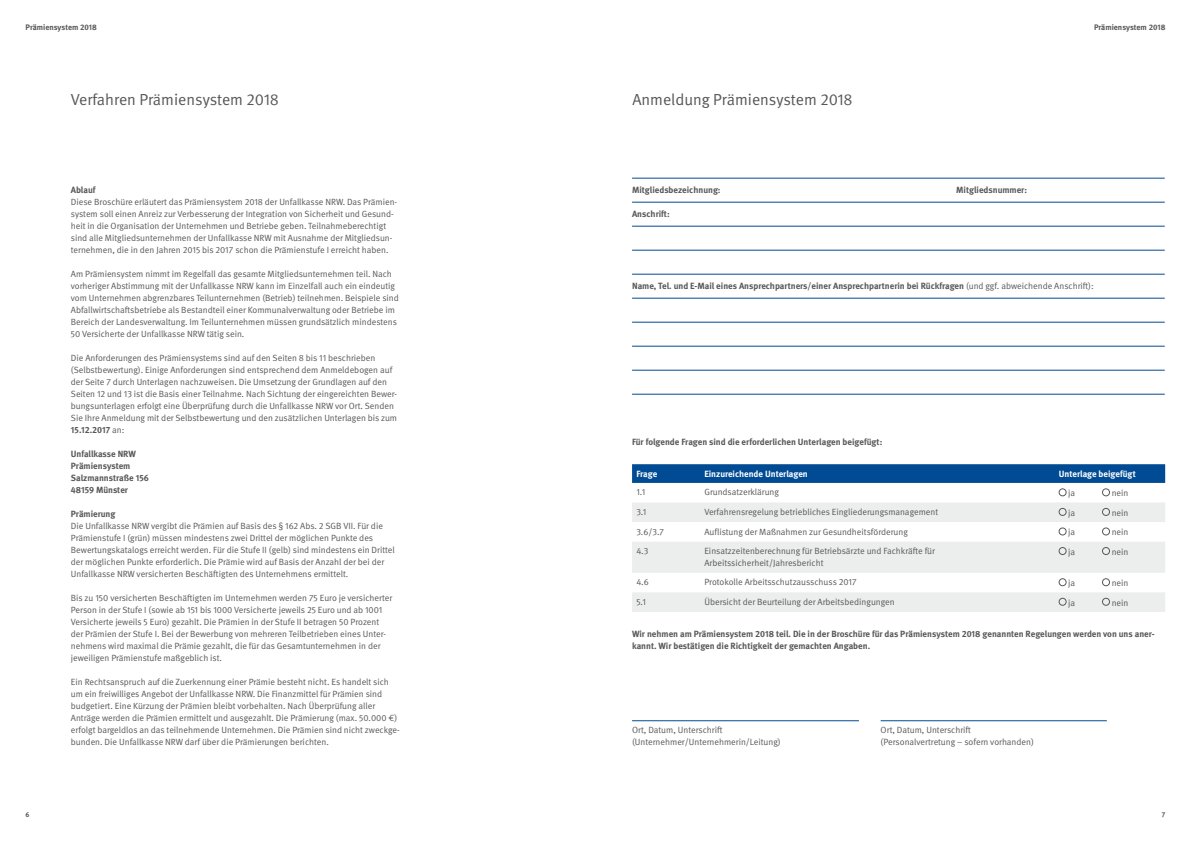
<style>
.page{position:relative;width:1191px;height:842px;background:#fff}
.page>*{position:absolute;margin:0;border:0;box-sizing:border-box;transform-origin:0 0}
.t1{font:16px "DGUV Meta";color:#58585a}
.t2{font:9px/12px "DGUV Meta";color:#58585a}
.t3{font:700 9px/12px "DGUV Meta";color:#58585a}
.t4{font:700 9px "DGUV Meta";color:#fff}
.t5{font:700 8px "DGUV Meta";color:#58585a}
.t6{font:700 7px "DGUV Meta";color:#58585a}
.s1{font-weight:700}
.s2{font-weight:400}
</style>
<div class="page">
<hr style="left:632px;top:178px;width:532px;height:1px;background:#004b93">
<hr style="left:632px;top:202px;width:532px;height:1px;background:#004b93">
<hr style="left:632px;top:226px;width:532px;height:1px;background:#004b93">
<hr style="left:632px;top:250px;width:532px;height:1px;background:#004b93">
<hr style="left:632px;top:274px;width:532px;height:1px;background:#004b93">
<hr style="left:632px;top:298px;width:532px;height:1px;background:#004b93">
<hr style="left:632px;top:322px;width:532px;height:1px;background:#004b93">
<hr style="left:632px;top:346px;width:532px;height:1px;background:#004b93">
<hr style="left:632px;top:370px;width:532px;height:1px;background:#004b93">
<hr style="left:632px;top:394px;width:532px;height:1px;background:#004b93">
<svg style="left:632px;top:464px;width:533px;height:19px;background:#034d94"></svg>
<svg style="left:632px;top:503px;width:533px;height:109px;fill:#eceded"></svg>
<div style="left:1058px;top:489px;width:8px;height:7px;border:1px solid #58585a;border-radius:50%"></div>
<div style="left:1102px;top:489px;width:7px;height:7px;border:1px solid #58585a;border-radius:50%"></div>
<div style="left:1058px;top:508px;width:8px;height:8px;border:1px solid #58585a;border-radius:50%"></div>
<div style="left:1102px;top:508px;width:7px;height:8px;border:1px solid #58585a;border-radius:50%"></div>
<div style="left:1058px;top:528px;width:8px;height:7px;border:1px solid #58585a;border-radius:50%"></div>
<div style="left:1102px;top:528px;width:7px;height:7px;border:1px solid #58585a;border-radius:50%"></div>
<div style="left:1058px;top:547px;width:8px;height:8px;border:1px solid #58585a;border-radius:50%"></div>
<div style="left:1102px;top:547px;width:7px;height:8px;border:1px solid #58585a;border-radius:50%"></div>
<div style="left:1058px;top:578px;width:8px;height:8px;border:1px solid #58585a;border-radius:50%"></div>
<div style="left:1102px;top:578px;width:7px;height:8px;border:1px solid #58585a;border-radius:50%"></div>
<div style="left:1058px;top:598px;width:8px;height:7px;border:1px solid #58585a;border-radius:50%"></div>
<div style="left:1102px;top:598px;width:7px;height:7px;border:1px solid #58585a;border-radius:50%"></div>
<hr style="left:632px;top:720px;width:227px;height:1px;background:#004b93">
<hr style="left:880px;top:720px;width:226px;height:1px;background:#004b93">
<p class="t5" style="left:26px;top:22px;width:73px">Prämiensystem 2018</p>
<p class="t5" style="left:1094px;top:22px;width:73px">Prämiensystem 2018</p>
<h1 class="t1" style="left:71px;top:90px;width:209px">Verfahren Prämiensystem 2018</h1>
<p class="t3" style="left:71px;top:184px;width:26px">Ablauf</p>
<p class="t2" style="left:71px;top:196px;width:328px">Diese Broschüre erläutert das Prämiensystem 2018 der Unfallkasse NRW. Das Prämien&shy;system soll einen Anreiz zur Verbesserung der Integration von Sicherheit und Gesund&shy;heit in die Organisation der Unternehmen und Betriebe geben. Teilnahmeberechtigt sind alle Mitgliedsunternehmen der Unfallkasse NRW mit Ausnahme der Mitgliedsun&shy;ternehmen, die in den Jahren 2015 bis 2017 schon die Prämienstufe I erreicht haben.</p>
<p class="t2" style="left:71px;top:268px;width:329px">Am Prämiensystem nimmt im Regelfall das gesamte Mitgliedsunternehmen teil. Nach vorheriger Abstimmung mit der Unfallkasse NRW kann im Einzelfall auch ein eindeutig vom Unternehmen abgrenzbares Teilunternehmen (Betrieb) teilnehmen. Beispiele sind Abfallwirtschaftsbetriebe als Bestandteil einer Kommunalverwaltung oder Betriebe im Bereich der Landesverwaltung. Im Teilunternehmen müssen grundsätzlich mindestens 50 Versicherte der Unfallkasse NRW tätig sein.</p>
<p class="t2" style="left:71px;top:352px;width:328px">Die Anforderungen des Prämiensystems sind auf den Seiten 8 bis 11 beschrieben (Selbstbewertung). Einige Anforderungen sind entsprechend dem Anmeldebogen auf der Seite 7 durch Unterlagen nachzuweisen. Die Umsetzung der Grundlagen auf den Seiten 12 und 13 ist die Basis einer Teilnahme. Nach Sichtung der eingereichten Bewer&shy;bungsunterlagen erfolgt eine Überprüfung durch die Unfallkasse NRW vor Ort. Senden Sie Ihre Anmeldung mit der Selbstbewertung und den zusätzlichen Unterlagen bis zum <span class="s1">15.12.2017</span> an:</p>
<p class="t3" style="left:71px;top:448px;width:80px">Unfallkasse NRW<br>Prämiensystem<br>Salzmannstraße 156<br>48159 Münster</p>
<p class="t3" style="left:71px;top:508px;width:46px">Prämierung</p>
<p class="t2" style="left:71px;top:520px;width:325px">Die Unfallkasse NRW vergibt die Prämien auf Basis des § 162 Abs. 2 SGB VII. Für die Prämienstufe I (grün) müssen mindestens zwei Drittel der möglichen Punkte des Bewertungskatalogs erreicht werden. Für die Stufe II (gelb) sind mindestens ein Drittel der möglichen Punkte erforderlich. Die Prämie wird auf Basis der Anzahl der bei der Unfallkasse NRW versicherten Beschäftigten des Unternehmens ermittelt.</p>
<p class="t2" style="left:71px;top:592px;width:323px">Bis zu 150 versicherten Beschäftigten im Unternehmen werden 75 Euro je versicherter Person in der Stufe I (sowie ab 151 bis 1000 Versicherte jeweils 25 Euro und ab 1001<br>Versicherte jeweils 5 Euro) gezahlt. Die Prämien in der Stufe II betragen 50 Prozent der Prämien der Stufe I. Bei der Bewerbung von mehreren Teilbetrieben eines Unter&shy;nehmens wird maximal die Prämie gezahlt, die für das Gesamtunternehmen in der jeweiligen Prämienstufe maßgeblich ist.</p>
<p class="t2" style="left:71px;top:676px;width:330px">Ein Rechtsanspruch auf die Zuerkennung einer Prämie besteht nicht. Es handelt sich um ein freiwilliges Angebot der Unfallkasse NRW. Die Finanzmittel für Prämien sind budgetiert. Eine Kürzung der Prämien bleibt vorbehalten. Nach Überprüfung aller Anträge werden die Prämien ermittelt und ausgezahlt. Die Prämierung (max. 50.000 €) erfolgt bargeldlos an das teilnehmende Unternehmen. Die Prämien sind nicht zweckge&shy;bunden. Die Unfallkasse NRW darf über die Prämierungen berichten.</p>
<h1 class="t1" style="left:632px;top:90px;width:222px">Anmeldung Prämiensystem 2018</h1>
<p class="t3" style="left:632px;top:184px;width:90px">Mitgliedsbezeichnung:</p>
<p class="t3" style="left:956px;top:184px;width:72px">Mitgliedsnummer:</p>
<p class="t3" style="left:632px;top:208px;width:39px">Anschrift:</p>
<p class="t3" style="left:632px;top:280px;width:463px">Name, Tel. und E-Mail eines Ansprechpartners/einer Ansprechpartnerin bei Rückfragen <span class="s2">(und ggf. abweichende Anschrift):</span></p>
<p class="t3" style="left:632px;top:436px;width:252px">Für folgende Fragen sind die erforderlichen Unterlagen beigefügt:</p>
<p class="t4" style="left:636px;top:468px;width:22px">Frage</p>
<p class="t4" style="left:704px;top:468px;width:105px">Einzureichende Unterlagen</p>
<p class="t4" style="left:1058px;top:468px;width:78px">Unterlage beigefügt</p>
<p class="t2" style="left:636px;top:486px;width:10px">1.1</p>
<p class="t2" style="left:704px;top:486px;width:76px">Grundsatzerklärung</p>
<p class="t2" style="left:1068px;top:487px;width:8px">ja</p>
<p class="t2" style="left:1111px;top:487px;width:18px">nein</p>
<p class="t2" style="left:636px;top:506px;width:12px">3.1</p>
<p class="t2" style="left:704px;top:506px;width:235px">Verfahrensregelung betriebliches Eingliederungsmanagement</p>
<p class="t2" style="left:1068px;top:507px;width:8px">ja</p>
<p class="t2" style="left:1111px;top:507px;width:18px">nein</p>
<p class="t2" style="left:636px;top:526px;width:29px">3.6/3.7</p>
<p class="t2" style="left:704px;top:526px;width:205px">Auflistung der Maßnahmen zur Gesundheitsförderung</p>
<p class="t2" style="left:1068px;top:526px;width:8px">ja</p>
<p class="t2" style="left:1111px;top:526px;width:18px">nein</p>
<p class="t2" style="left:636px;top:545px;width:14px">4.3</p>
<p class="t2" style="left:704px;top:545px;width:232px">Einsatzzeitenberechnung für Betriebsärzte und Fachkräfte für<br>Arbeitssicherheit/Jahresbericht</p>
<p class="t2" style="left:1068px;top:546px;width:8px">ja</p>
<p class="t2" style="left:1111px;top:546px;width:18px">nein</p>
<p class="t2" style="left:636px;top:576px;width:14px">4.6</p>
<p class="t2" style="left:704px;top:576px;width:154px">Protokolle Arbeitsschutzausschuss 2017</p>
<p class="t2" style="left:1068px;top:577px;width:8px">ja</p>
<p class="t2" style="left:1111px;top:577px;width:18px">nein</p>
<p class="t2" style="left:636px;top:596px;width:11px">5.1</p>
<p class="t2" style="left:704px;top:596px;width:192px">Übersicht der Beurteilung der Arbeitsbedingungen</p>
<p class="t2" style="left:1068px;top:597px;width:8px">ja</p>
<p class="t2" style="left:1111px;top:597px;width:18px">nein</p>
<p class="t3" style="left:632px;top:628px;width:524px">Wir nehmen am Prämiensystem 2018 teil. Die in der Broschüre für das Prämiensystem 2018 genannten Regelungen werden von uns aner&shy;kannt. Wir bestätigen die Richtigkeit der gemachten Angaben.</p>
<p class="t2" style="left:632px;top:724px;width:150px">Ort, Datum, Unterschrift (Unternehmer/Unternehmerin/Leitung)</p>
<p class="t2" style="left:880px;top:724px;width:155px">Ort, Datum, Unterschrift (Personalvertretung – sofern vorhanden)</p>
<p class="t6" style="left:26px;top:810px;width:5px">6</p>
<p class="t6" style="left:1162px;top:810px;width:5px">7</p>
</div>
